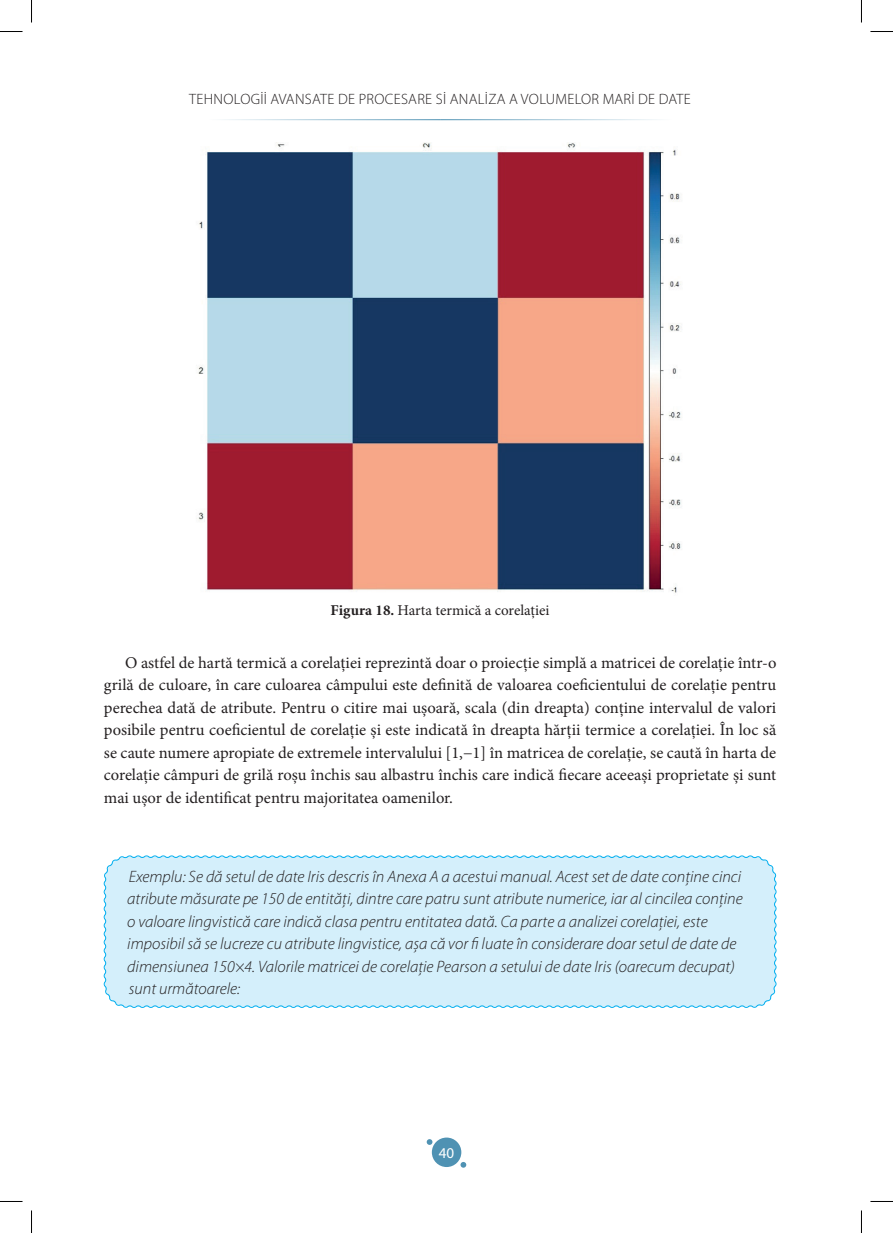
<style>
.page{position:relative;width:893px;height:1233px;background:#fff}
.page>*{position:absolute;margin:0;border:0;box-sizing:border-box;transform-origin:0 0}
.t1{font:21.3px "Century Gothic";color:#231f20}
.t2{font:16.5px/22.5px "Minion Pro";color:#231f20;text-align:justify}
.t3{font:italic 300 16.5px/22.5px "Myriad Pro";color:#231f20}
.t4{font:300 15px "Myriad Pro";letter-spacing:.02em;color:#231f20}
.t5{font:15px "Minion Pro";color:#231f20}
.t6{font:15px "Myriad Pro";color:#fff}
.s1{font-weight:700}
</style>
<div class="page">
<div style="left:431px;top:1137px;width:30px;height:29px;background:#4f92b3;border-radius:50%"></div>
<svg style="left:460px;top:1162px;width:6px;height:5px"></svg>
<svg style="left:426px;top:1139px;width:6px;height:5px"></svg>
<hr style="left:104px;top:119px;width:336px;height:1px;background:#4f92b3">
<hr style="left:440px;top:119px;width:336px;height:1px;background:#4f92b3">
<img style="left:198px;top:142px;width:483px;height:451px">
<div style="left:103px;top:855px;width:673px;height:153px;background:#d4effb"></div>
<svg style="left:0;top:31px;width:22px;height:1px"></svg>
<svg style="left:870px;top:31px;width:22px;height:1px"></svg>
<svg style="left:0;top:1201px;width:22px;height:1px"></svg>
<svg style="left:870px;top:1201px;width:22px;height:1px"></svg>
<svg style="left:31px;top:0;width:1px;height:23px"></svg>
<svg style="left:31px;top:1210px;width:1px;height:22px"></svg>
<p class="t4" style="left:189px;top:91px;width:503px">TEHNOLOGII AVANSATE DE PROCESARE SI ANALIZA A VOLUMELOR MARI DE DATE</p>
<p class="t5" style="left:330px;top:600px;width:220px"><span class="s1">Figura 18.</span> Harta termică a corelației</p>
<p class="t2" style="left:104px;top:651px;width:673px;text-indent:21px">O astfel de hartă termică a corelației reprezintă doar o proiecție simplă a matricei de corelație într-o grilă de culoare, în care culoarea câmpului este definită de valoarea coeficientului de corelație pentru perechea dată de atribute. Pentru o citire mai ușoară, scala (din dreapta) conține intervalul de valori posibile pentru coeficientul de corelație și este indicată în dreapta hărții termice a corelației. În loc să se caute numere apropiate de extremele intervalului [1,−1] în matricea de corelație, se caută în harta de corelație câmpuri de grilă roșu închis sau albastru închis care indică fiecare aceeași proprietate și sunt mai ușor de identificat pentru majoritatea oamenilor.</p>
<p class="t1" style="left:429px;top:715px;width:25px">40</p>
<p class="t3" style="left:127px;top:865px;width:616px">Exemplu: Se dă setul de date Iris descris în Anexa A a acestui manual. Acest set de date conține cinci atribute măsurate pe 150 de entități, dintre care patru sunt atribute numerice, iar al cincilea conține o valoare lingvistică care indică clasa pentru entitatea dată. Ca parte a analizei corelației, este imposibil să se lucreze cu atribute lingvistice, așa că vor fi luate în considerare doar setul de date de dimensiunea 150×4. Valorile matricei de corelație Pearson a setului de date Iris (oarecum decupat) sunt următoarele:</p>
<p class="t6" style="left:438px;top:1144px;width:17px">40</p>
</div>
